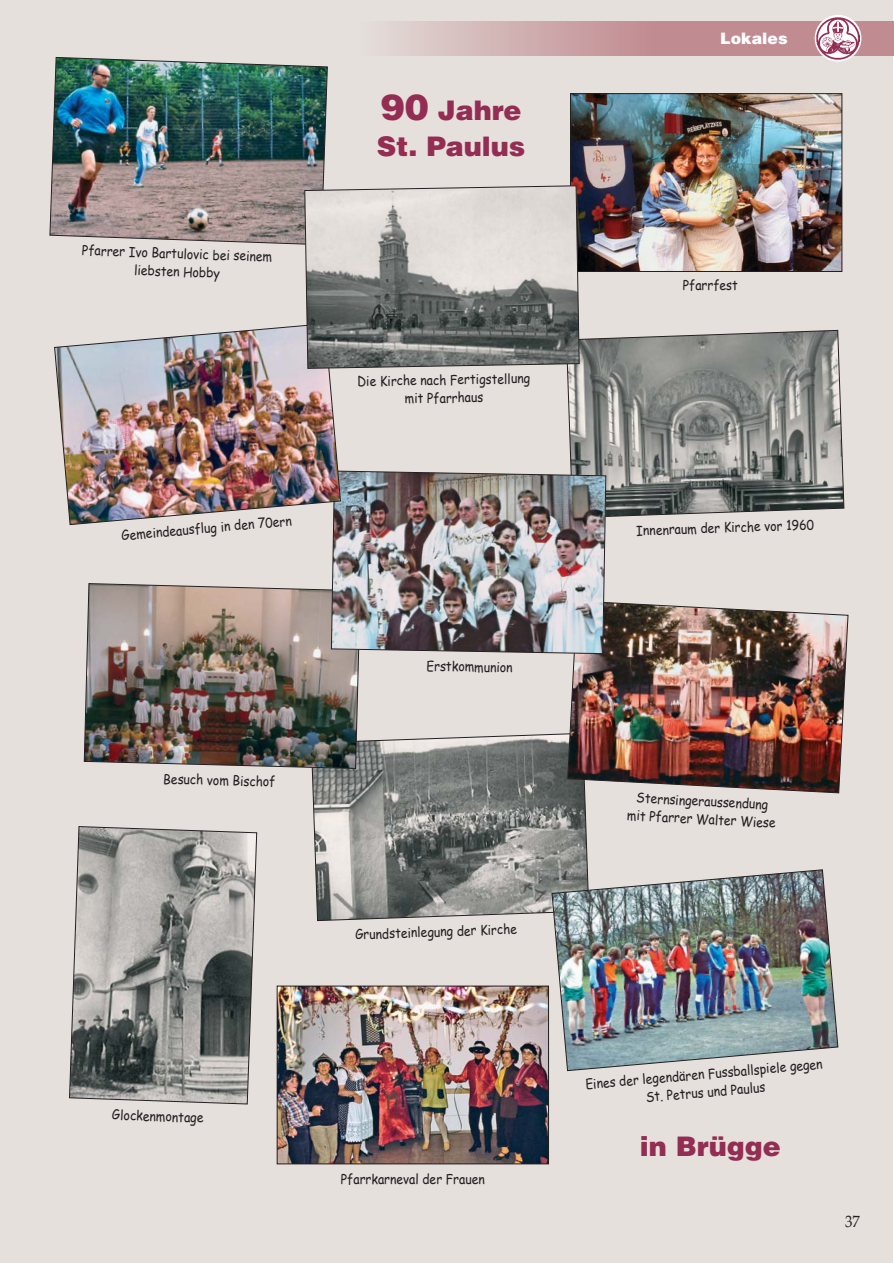
<style>
.page{position:relative;width:894px;height:1263px;background:#fff}
.page>*{position:absolute;margin:0;border:0;box-sizing:border-box;transform-origin:0 0}
.t1{font:900 27px/36px "Helvetica";color:#942d53}
.t2{font:16.5px "Palatino Linotype";color:#231f20;scale:.9 1}
.t3{font:900 15.75px "Helvetica";color:#fff}
.t4{font:13.5px/18px "Comic Sans MS";letter-spacing:.005em;color:#231f20;text-align:center;scale:.9 1}
.s1{font-size:36px}
</style>
<div class="page">
<div style="left:0;top:0;width:893px;height:1263px;background:#e5e0dc"></div>
<svg style="left:311px;top:733px;width:277px;height:188px;background:#8b8c8a"></svg>
<div style="left:651px;top:21px;width:242px;height:34px;background:#c18b92"></div>
<div style="left:358px;top:21px;width:293px;height:34px;background:linear-gradient(to right,#e4deda,#c18b91)"></div>
<svg style="left:815px;top:15px;width:46px;height:47px"></svg>
<img style="left:817px;top:17px;width:43px;height:43px">
<img style="left:49px;top:57px;width:279px;height:188px">
<img style="left:567px;top:602px;width:282px;height:192px">
<svg style="left:567px;top:330px;width:278px;height:187px;background:#8b8c89"></svg>
<svg style="left:69px;top:826px;width:188px;height:279px;background:#949491"></svg>
<img style="left:84px;top:583px;width:277px;height:186px">
<img style="left:551px;top:869px;width:288px;height:202px">
<img style="left:572px;top:95px;width:268px;height:175px">
<div style="left:570px;top:93px;width:272px;height:179px;border:1px solid #231f20"></div>
<img style="left:331px;top:470px;width:276px;height:184px">
<img style="left:54px;top:325px;width:287px;height:200px">
<img style="left:279px;top:988px;width:268px;height:174px">
<div style="left:277px;top:986px;width:272px;height:178px;border:1px solid #231f20"></div>
<svg style="left:304px;top:185px;width:276px;height:184px"></svg>
<p class="t4" style="left:82px;top:241px;width:213px;rotate:2deg">Pfarrer Ivo Bartulovic bei seinem liebsten Hobby</p>
<p class="t4" style="left:121px;top:526px;width:191px;rotate:-5deg">Gemeindeausflug in den 70ern</p>
<p class="t4" style="left:164px;top:769px;width:126px;rotate:2deg">Besuch vom Bischof</p>
<h1 class="t1" style="left:377px;top:95px;width:150px"><span class="s1">90</span> Jahre<br>St. Paulus</h1>
<p class="t4" style="left:357px;top:372px;width:193px;rotate:-1deg">Die Kirche nach Fertigstellung mit Pfarrhaus</p>
<p class="t4" style="left:427px;top:656px;width:97px;rotate:1deg">Erstkommunion</p>
<p class="t4" style="left:355px;top:925px;width:181px;rotate:-2deg">Grundsteinlegung der Kirche</p>
<p class="t4" style="left:112px;top:1105px;width:103px;rotate:2deg">Glockenmontage</p>
<p class="t4" style="left:341px;top:1170px;width:161px">Pfarrkarneval der Frauen</p>
<p class="t3" style="left:720px;top:32px;width:69px">Lokales</p>
<p class="t4" style="left:683px;top:276px;width:63px">Pfarrfest</p>
<p class="t4" style="left:636px;top:521px;width:199px;rotate:-2deg">Innenraum der Kirche vor 1960</p>
<p class="t4" style="left:629px;top:788px;width:167px;rotate:3deg">Sternsingeraussendung mit Pfarrer Walter Wiese</p>
<p class="t4" style="left:585px;top:1075px;width:266px;rotate:-5deg">Eines der legendären Fussballspiele gegen<br>St. Petrus und Paulus</p>
<h1 class="t1" style="left:640px;top:1131px;width:142px">in Brügge</h1>
<p class="t2" style="left:845px;top:1215px;width:18px">37</p>
</div>
